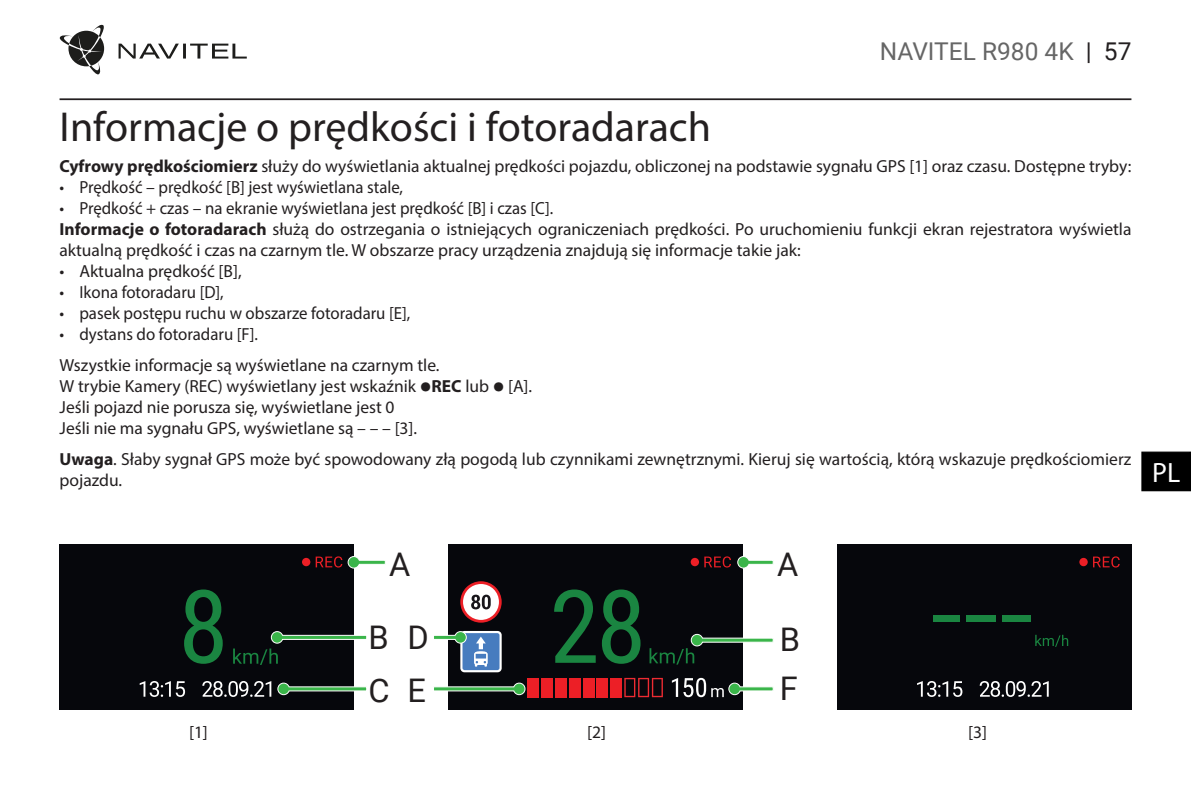
<style>
.page{position:relative;width:1191px;height:794px;background:#fff}
.page>*{position:absolute;margin:0;border:0;box-sizing:border-box;transform-origin:0 0}
.Heading_12{font:42px "Myriad Pro";color:#231f20}
.t1{font:32.55px/53.2px "Roboto";color:#231f20;text-align:right}
.t2{font:28px "Myriad Pro";color:#fff}
.t3{font:24.5px "Roboto";color:#666}
.Text{font:17.5px/21px "Myriad Pro";color:#231f20}
.Text-2{font:17.5px "Myriad Pro";color:#231f20;scale:.96 1}
.s1{color:#231f20}
.s2{font-weight:700}
.s3{font-weight:700;font-size:35px}
</style>
<div class="page">
<div style="left:1141px;top:451px;width:50px;height:40px;background:#000;border:1px solid #000"></div>
<svg style="left:119px;top:44px;width:128px;height:15px"></svg>
<svg style="left:60px;top:24px;width:45px;height:51px"></svg>
<hr style="left:60px;top:98px;width:1071px;height:2px;background:#231f20">
<div style="left:60px;top:544px;width:294px;height:165px;background:#06070c"></div>
<div style="left:302px;top:558px;width:8px;height:8px;background:#ec1f26;border-radius:50%"></div>
<svg style="left:184px;top:589px;width:39px;height:75px"></svg>
<svg style="left:140px;top:681px;width:45px;height:16px"></svg>
<svg style="left:202px;top:681px;width:69px;height:16px"></svg>
<div style="left:448px;top:544px;width:294px;height:165px;background:#06070c"></div>
<div style="left:690px;top:558px;width:9px;height:8px;background:#ec1f26;border-radius:50%"></div>
<svg style="left:704px;top:556px;width:27px;height:11px"></svg>
<div style="left:528px;top:678px;width:11px;height:19px;background:#ec1f26"></div>
<div style="left:541px;top:678px;width:11px;height:19px;background:#ec1f26"></div>
<div style="left:555px;top:678px;width:11px;height:19px;background:#ec1f26"></div>
<div style="left:569px;top:678px;width:11px;height:19px;background:#ec1f26"></div>
<div style="left:583px;top:678px;width:11px;height:19px;background:#ec1f26"></div>
<div style="left:597px;top:678px;width:11px;height:19px;background:#ec1f26"></div>
<div style="left:610px;top:678px;width:11px;height:19px;background:#ec1f26"></div>
<svg style="left:624px;top:678px;width:39px;height:19px"></svg>
<svg style="left:554px;top:589px;width:41px;height:74px"></svg>
<svg style="left:602px;top:589px;width:38px;height:75px"></svg>
<svg style="left:460px;top:581px;width:42px;height:41px"></svg>
<div style="left:837px;top:544px;width:294px;height:165px;background:#06070c"></div>
<div style="left:1079px;top:558px;width:8px;height:8px;background:#ec1f26;border-radius:50%"></div>
<svg style="left:1093px;top:556px;width:26px;height:11px"></svg>
<svg style="left:917px;top:681px;width:45px;height:16px"></svg>
<svg style="left:979px;top:681px;width:69px;height:16px"></svg>
<div style="left:933px;top:615px;width:26px;height:7px;background:#1a8541"></div>
<div style="left:1002px;top:615px;width:28px;height:7px;background:#1a8541"></div>
<div style="left:966px;top:615px;width:29px;height:7px;background:#1a8541"></div>
<svg style="left:1035px;top:635px;width:33px;height:12px"></svg>
<svg style="left:316px;top:556px;width:70px;height:13px"></svg>
<svg style="left:737px;top:556px;width:37px;height:13px"></svg>
<svg style="left:233px;top:631px;width:134px;height:34px"></svg>
<svg style="left:649px;top:633px;width:125px;height:31px"></svg>
<svg style="left:277px;top:682px;width:90px;height:13px"></svg>
<svg style="left:672px;top:678px;width:102px;height:19px"></svg>
<svg style="left:434px;top:682px;width:91px;height:13px"></svg>
<svg style="left:434px;top:631px;width:68px;height:41px"></svg>
<h3 class="t3" style="left:879px;top:34px;width:253px">NAVITEL R980 4K <span class="s1">| 57</span></h3>
<p class="Heading_12" style="left:60px;top:101px;width:653px">Informacje o prędkości i fotoradarach</p>
<p class="Text" style="left:60px;top:156px;width:1073px"><span class="s2">Cyfrowy prędkościomierz</span> służy do wyświetlania aktualnej prędkości pojazdu, obliczonej na podstawie sygnału GPS [1] oraz czasu. Dostępne tryby:</p>
<p class="Text-2" style="left:60px;top:177px;width:359px">• Prędkość – prędkość [B] jest wyświetlana stale,</p>
<p class="Text-2" style="left:60px;top:198px;width:516px">• Prędkość + czas – na ekranie wyświetlana jest prędkość [B] i czas [C].</p>
<p class="Text" style="left:60px;top:219px;width:1073px"><span class="s2">Informacje o fotoradarach</span> służą do ostrzegania o istniejących ograniczeniach prędkości. Po uruchomieniu funkcji ekran rejestratora wyświetla aktualną prędkość i czas na czarnym tle. W obszarze pracy urządzenia znajdują się informacje takie jak:</p>
<p class="Text" style="left:60px;top:261px;width:184px">• Aktualna prędkość [B],</p>
<p class="Text-2" style="left:60px;top:282px;width:173px">• Ikona fotoradaru [D],</p>
<p class="Text-2" style="left:60px;top:303px;width:367px">• pasek postępu ruchu w obszarze fotoradaru [E],</p>
<p class="Text-2" style="left:60px;top:324px;width:208px">• dystans do fotoradaru [F].</p>
<p class="Text" style="left:60px;top:355px;width:381px">Wszystkie informacje są wyświetlane na czarnym tle.</p>
<p class="Text" style="left:60px;top:376px;width:474px">W trybie Kamery (REC) wyświetlany jest wskaźnik <span class="s3">•</span><span class="s2">REC</span> lub <span class="s3">•</span> [A].</p>
<p class="Text" style="left:60px;top:397px;width:336px">Jeśli pojazd nie porusza się, wyświetlane jest 0</p>
<p class="Text" style="left:60px;top:418px;width:359px">Jeśli nie ma sygnału GPS, wyświetlane są – – – [3].</p>
<p class="Text" style="left:60px;top:449px;width:1073px"><span class="s2">Uwaga</span>. Słaby sygnał GPS może być spowodowany złą pogodą lub czynnikami zewnętrznymi. Kieruj się wartością, którą wskazuje prędkościomierz pojazdu.</p>
<h3 class="t2" style="left:1152px;top:455px;width:30px">PL</h3>
<p class="t1" style="left:389px;top:536px;width:23px">A</p>
<p class="t1" style="left:777px;top:536px;width:23px">A</p>
<p class="t1" style="left:369px;top:609px;width:62px">B D<br>E</p>
<p class="t1" style="left:369px;top:662px;width:23px">C</p>
<p class="t1" style="left:779px;top:612px;width:22px">B</p>
<p class="t1" style="left:779px;top:660px;width:19px">F</p>
<p class="Text" style="left:189px;top:721px;width:20px">[1]</p>
<p class="Text" style="left:587px;top:721px;width:20px">[2]</p>
<p class="Text" style="left:968px;top:721px;width:20px">[3]</p>
</div>
